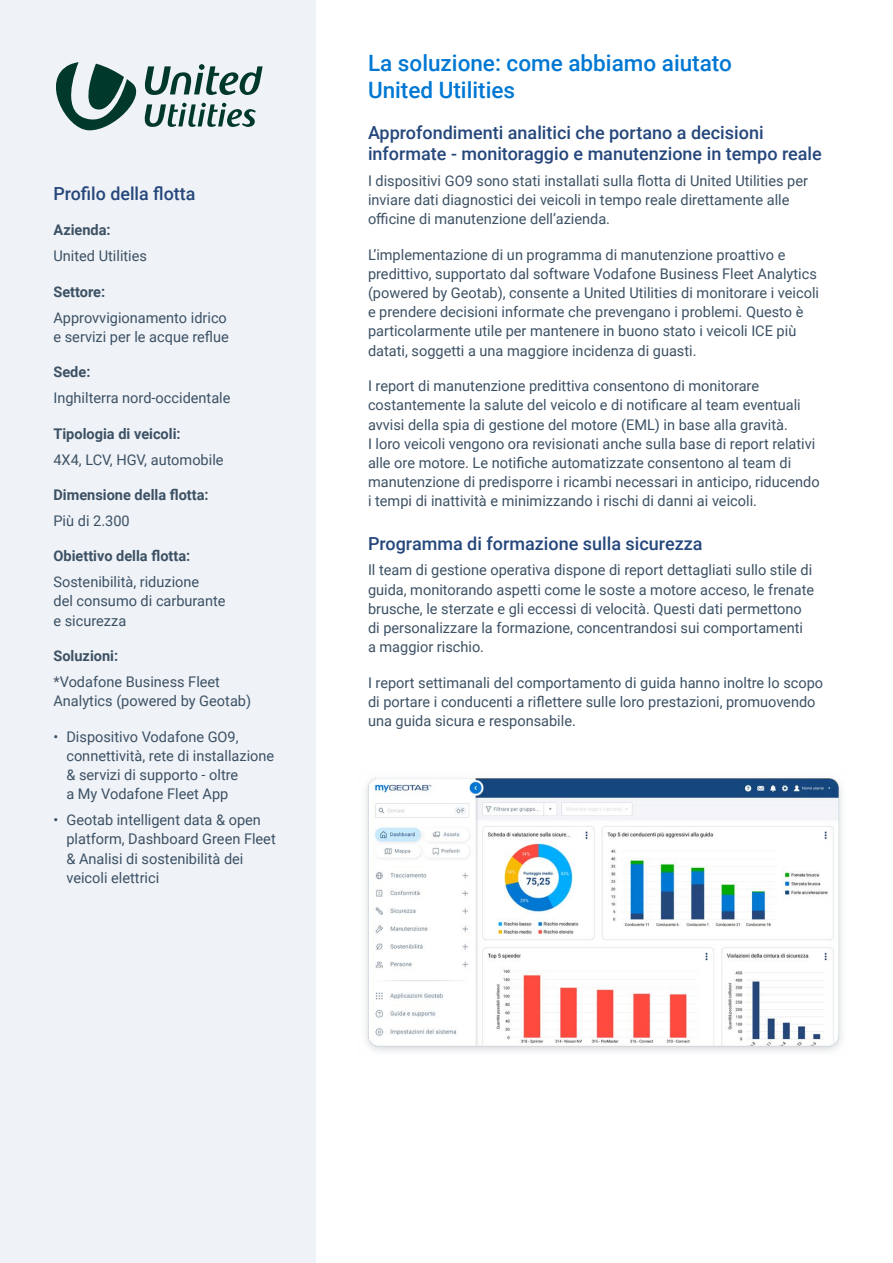
<style>
.page{position:relative;width:893px;height:1263px;background:#fff}
.page>*{position:absolute;margin:0;border:0;box-sizing:border-box;transform-origin:0 0}
.H2__Heading_2{font:500 22.5px/27px "Roboto";color:#0078d3}
.H3__Heading_3{font:500 18px/21px "Roboto";color:#25477b}
.P__Body_Copy{font:500 18px "Roboto";color:#25477b}
.P__Body_Copy-2{font:14.7px/19.2px "Roboto";color:#3c5164}
.P__Body_Copy-3{font:700 14.7px "Roboto";color:#3c5164}
</style>
<div class="page">
<div style="left:0;top:0;width:315px;height:1263px;background:#eff2f7"></div>
<svg style="left:56px;top:62px;width:207px;height:69px"></svg>
<img style="left:365px;top:778px;width:477px;height:274px">
<p class="P__Body_Copy" style="left:53px;top:181px;width:143px">Profilo della flotta</p>
<p class="P__Body_Copy-3" style="left:53px;top:220px;width:59px">Azienda:</p>
<p class="P__Body_Copy-2" style="left:53px;top:246px;width:95px">United Utilities</p>
<p class="P__Body_Copy-3" style="left:53px;top:281px;width:53px">Settore:</p>
<p class="P__Body_Copy-2" style="left:53px;top:307px;width:177px">Approvvigionamento idrico e servizi per le acque reflue</p>
<p class="P__Body_Copy-3" style="left:53px;top:362px;width:38px">Sede:</p>
<p class="P__Body_Copy-2" style="left:53px;top:388px;width:179px">Inghilterra nord-occidentale</p>
<p class="P__Body_Copy-3" style="left:53px;top:423px;width:129px">Tipologia di veicoli:</p>
<p class="P__Body_Copy-2" style="left:53px;top:449px;width:172px">4X4, LCV, HGV, automobile</p>
<p class="P__Body_Copy-3" style="left:53px;top:484px;width:157px">Dimensione della flotta:</p>
<p class="P__Body_Copy-2" style="left:53px;top:510px;width:78px">Più di 2.300</p>
<p class="P__Body_Copy-3" style="left:53px;top:546px;width:138px">Obiettivo della flotta:</p>
<p class="P__Body_Copy-2" style="left:53px;top:572px;width:174px">Sostenibilità, riduzione<br>del consumo di carburante e sicurezza</p>
<p class="P__Body_Copy-3" style="left:53px;top:645px;width:66px">Soluzioni:</p>
<p class="P__Body_Copy-2" style="left:53px;top:672px;width:199px">*Vodafone Business Fleet<br>Analytics (powered by Geotab)</p>
<p class="P__Body_Copy-2" style="left:66px;top:726px;width:209px;text-indent:-13px">• Dispositivo Vodafone GO9, connettività, rete di installazione &amp; servizi di supporto - oltre<br>a My Vodafone Fleet App</p>
<p class="P__Body_Copy-2" style="left:66px;top:810px;width:211px;text-indent:-13px">• Geotab intelligent data &amp; open platform, Dashboard Green Fleet &amp; Analisi di sostenibilità dei veicoli elettrici</p>
<h2 class="H2__Heading_2" style="left:368px;top:49px;width:365px">La soluzione: come abbiamo aiutato<br>United Utilities</h2>
<h3 class="H3__Heading_3" style="left:368px;top:121px;width:455px">Approfondimenti analitici che portano a decisioni informate - monitoraggio e manutenzione in tempo reale</h3>
<p class="P__Body_Copy-2" style="left:368px;top:170px;width:442px">I dispositivi GO9 sono stati installati sulla flotta di United Utilities per inviare dati diagnostici dei veicoli in tempo reale direttamente alle officine di manutenzione dell’azienda.</p>
<p class="P__Body_Copy-2" style="left:368px;top:244px;width:453px">L’implementazione di un programma di manutenzione proattivo e predittivo, supportato dal software Vodafone Business Fleet Analytics (powered by Geotab), consente a United Utilities di monitorare i veicoli e prendere decisioni informate che prevengano i problemi. Questo è particolarmente utile per mantenere in buono stato i veicoli ICE più datati, soggetti a una maggiore incidenza di guasti.</p>
<p class="P__Body_Copy-2" style="left:368px;top:376px;width:453px">I report di manutenzione predittiva consentono di monitorare costantemente la salute del veicolo e di notificare al team eventuali avvisi della spia di gestione del motore (EML) in base alla gravità.<br>I loro veicoli vengono ora revisionati anche sulla base di report relativi alle ore motore. Le notifiche automatizzate consentono al team di manutenzione di predisporre i ricambi necessari in anticipo, riducendo i tempi di inattività e minimizzando i rischi di danni ai veicoli.</p>
<h3 class="H3__Heading_3" style="left:368px;top:532px;width:336px">Programma di formazione sulla sicurezza</h3>
<p class="P__Body_Copy-2" style="left:368px;top:560px;width:448px">Il team di gestione operativa dispone di report dettagliati sullo stile di guida, monitorando aspetti come le soste a motore acceso, le frenate brusche, le sterzate e gli eccessi di velocità. Questi dati permettono di personalizzare la formazione, concentrandosi sui comportamenti a maggior rischio.</p>
<p class="P__Body_Copy-2" style="left:368px;top:672px;width:457px">I report settimanali del comportamento di guida hanno inoltre lo scopo di portare i conducenti a riflettere sulle loro prestazioni, promuovendo una guida sicura e responsabile.</p>
</div>
